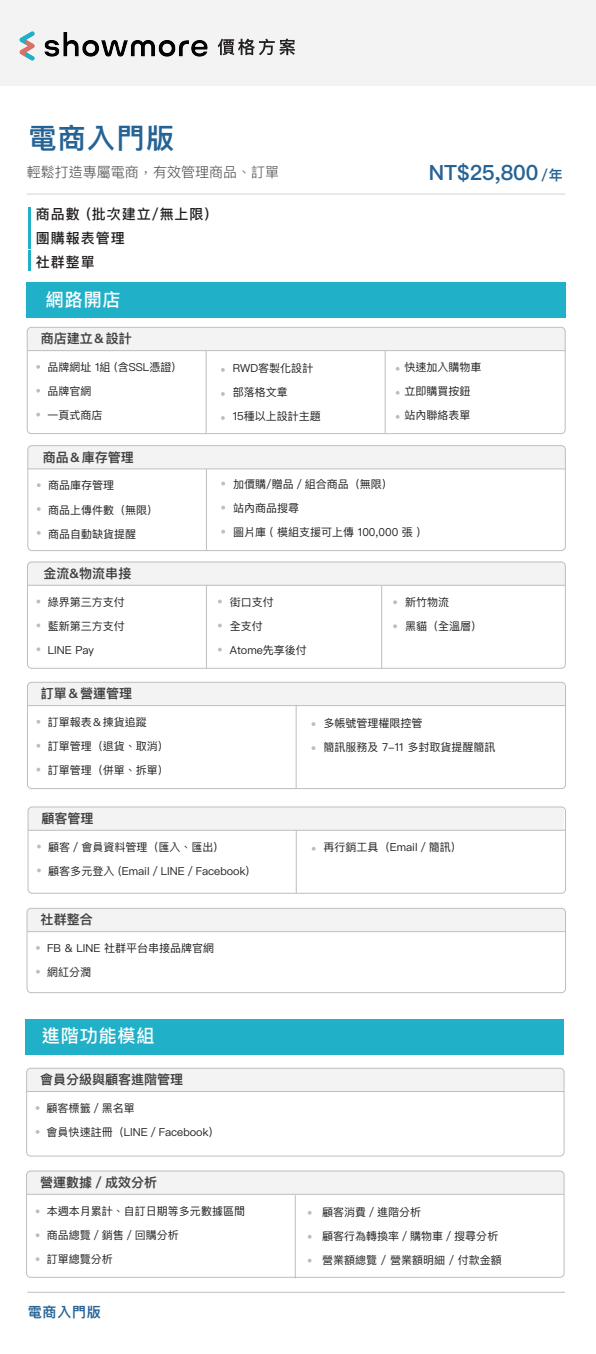
<style>
.page{position:relative;width:596px;height:1354px;background:#fff}
.page>*{position:absolute;margin:0;border:0;box-sizing:border-box;transform-origin:0 0}
.t1{font:600 28px "Ping Fang TC";letter-spacing:.05em;color:#266395}
.t2{font:600 21px "Ping Fang TC";color:#266395}
.t3{font:500 18px "Ping Fang TC";letter-spacing:.05em;color:#fff}
.t4{font:500 14px/24px "Ping Fang TC";letter-spacing:.065em;color:#231f20}
.t5{font:300 14px "Ping Fang TC";color:#4d4e4f}
.t6{font:600 14px "Ping Fang TC";letter-spacing:.05em;color:#266395}
.t7{font:600 13px "Ping Fang TC";color:#404041}
.t8{font:11px/24px "Ping Fang TC";color:#231f20}
.s1{font-size:14px}
</style>
<div class="page">
<hr style="left:28px;top:208px;width:3px;height:20px;background:#20b0c7">
<hr style="left:28px;top:229px;width:3px;height:20px;background:#20b0c7">
<hr style="left:28px;top:250px;width:3px;height:20px;background:#20b0c7">
<div style="left:0;top:0;width:595px;height:85px;background:#f3f3f3"></div>
<img style="left:11px;top:31px;width:204px;height:55px">
<hr style="left:27px;top:194px;width:538px;height:1px;background:#231f20">
<svg style="left:218px;top:39px;width:77px;height:16px"></svg>
<div style="left:26px;top:282px;width:539px;height:36px;background:#20b0c7"></div>
<div style="left:27px;top:327px;width:537px;height:23px;background:#f3f3f3"></div>
<div style="left:27px;top:327px;width:538px;height:107px;border:1px solid #bdbebf;border-radius:4px"></div>
<hr style="left:27px;top:350px;width:538px;height:1px;background:#bdbebf">
<svg style="left:36px;top:365px;width:4px;height:4px"></svg>
<svg style="left:36px;top:389px;width:4px;height:4px"></svg>
<svg style="left:36px;top:413px;width:4px;height:4px"></svg>
<svg style="left:221px;top:368px;width:4px;height:4px"></svg>
<svg style="left:221px;top:392px;width:4px;height:4px"></svg>
<svg style="left:221px;top:416px;width:4px;height:4px"></svg>
<svg style="left:395px;top:367px;width:4px;height:4px"></svg>
<svg style="left:395px;top:391px;width:4px;height:4px"></svg>
<svg style="left:395px;top:415px;width:4px;height:4px"></svg>
<hr style="left:206px;top:351px;width:1px;height:83px;background:#bdbebf">
<hr style="left:384px;top:351px;width:1px;height:83px;background:#bdbebf">
<div style="left:27px;top:562px;width:538px;height:23px;background:#f3f3f3"></div>
<div style="left:27px;top:562px;width:538px;height:107px;border:1px solid #bdbebf;border-radius:4px"></div>
<hr style="left:27px;top:585px;width:538px;height:1px;background:#bdbebf">
<svg style="left:36px;top:600px;width:4px;height:3px"></svg>
<svg style="left:36px;top:623px;width:4px;height:4px"></svg>
<svg style="left:36px;top:647px;width:4px;height:4px"></svg>
<svg style="left:218px;top:600px;width:4px;height:3px"></svg>
<svg style="left:218px;top:624px;width:4px;height:3px"></svg>
<svg style="left:218px;top:648px;width:4px;height:4px"></svg>
<hr style="left:206px;top:585px;width:1px;height:83px;background:#bdbebf">
<div style="left:29px;top:682px;width:536px;height:23px;background:#f3f3f3"></div>
<div style="left:27px;top:682px;width:538px;height:107px;border:1px solid #bdbebf;border-radius:4px"></div>
<hr style="left:27px;top:705px;width:538px;height:1px;background:#bdbebf">
<svg style="left:36px;top:720px;width:4px;height:4px"></svg>
<svg style="left:36px;top:744px;width:4px;height:4px"></svg>
<svg style="left:36px;top:768px;width:4px;height:3px"></svg>
<svg style="left:311px;top:722px;width:4px;height:4px"></svg>
<svg style="left:311px;top:746px;width:4px;height:4px"></svg>
<hr style="left:296px;top:705px;width:1px;height:83px;background:#bdbebf">
<div style="left:28px;top:446px;width:537px;height:23px;background:#f3f3f3"></div>
<div style="left:28px;top:445px;width:537px;height:106px;border:1px solid #bdbebf;border-radius:4px"></div>
<hr style="left:28px;top:469px;width:537px;height:1px;background:#bdbebf">
<svg style="left:37px;top:483px;width:4px;height:4px"></svg>
<svg style="left:37px;top:507px;width:4px;height:4px"></svg>
<svg style="left:37px;top:531px;width:4px;height:4px"></svg>
<svg style="left:221px;top:482px;width:4px;height:3px"></svg>
<svg style="left:221px;top:506px;width:4px;height:4px"></svg>
<svg style="left:221px;top:530px;width:4px;height:4px"></svg>
<hr style="left:206px;top:469px;width:1px;height:82px;background:#bdbebf">
<hr style="left:27px;top:1292px;width:537px;height:1px;background:#bdbebf">
<div style="left:27px;top:908px;width:538px;height:23px;background:#f3f3f3"></div>
<div style="left:27px;top:908px;width:538px;height:85px;border:1px solid #bdbebf;border-radius:4px"></div>
<hr style="left:27px;top:931px;width:538px;height:1px;background:#bdbebf">
<svg style="left:36px;top:946px;width:4px;height:4px"></svg>
<svg style="left:36px;top:970px;width:4px;height:4px"></svg>
<div style="left:25px;top:1019px;width:538px;height:35px;background:#20b0c7"></div>
<div style="left:28px;top:1068px;width:535px;height:23px;background:#f3f3f3"></div>
<div style="left:26px;top:1068px;width:538px;height:88px;border:1px solid #bdbebf;border-radius:4px"></div>
<hr style="left:27px;top:1091px;width:537px;height:1px;background:#bdbebf">
<svg style="left:36px;top:1106px;width:3px;height:4px"></svg>
<svg style="left:36px;top:1130px;width:3px;height:4px"></svg>
<div style="left:27px;top:1171px;width:536px;height:23px;background:#f3f3f3"></div>
<div style="left:26px;top:1171px;width:538px;height:107px;border:1px solid #bdbebf;border-radius:4px"></div>
<hr style="left:27px;top:1194px;width:537px;height:1px;background:#bdbebf">
<svg style="left:36px;top:1209px;width:3px;height:4px"></svg>
<svg style="left:36px;top:1233px;width:3px;height:4px"></svg>
<svg style="left:36px;top:1257px;width:3px;height:4px"></svg>
<hr style="left:295px;top:1195px;width:1px;height:83px;background:#bdbebf">
<svg style="left:307px;top:1211px;width:4px;height:4px"></svg>
<svg style="left:307px;top:1235px;width:4px;height:4px"></svg>
<div style="left:28px;top:807px;width:535px;height:23px;background:#f3f3f3"></div>
<div style="left:28px;top:807px;width:537px;height:86px;border:1px solid #bdbebf;border-radius:4px"></div>
<hr style="left:28px;top:830px;width:537px;height:1px;background:#bdbebf">
<svg style="left:37px;top:845px;width:4px;height:3px"></svg>
<svg style="left:37px;top:868px;width:4px;height:4px"></svg>
<svg style="left:311px;top:847px;width:4px;height:4px"></svg>
<hr style="left:296px;top:830px;width:1px;height:63px;background:#bdbebf">
<svg style="left:393px;top:600px;width:4px;height:4px"></svg>
<svg style="left:393px;top:624px;width:4px;height:4px"></svg>
<hr style="left:381px;top:586px;width:1px;height:83px;background:#bdbebf">
<h1 class="t1" style="left:28px;top:121px;width:147px">電商入門版</h1>
<p class="t5" style="left:27px;top:163px;width:254px">輕鬆打造專屬電商，有效管理商品、訂單</p>
<p class="t4" style="left:36px;top:202px;width:174px">商品數 (批次建立/無上限)團購報表管理<br>社群整單</p>
<h3 class="t3" style="left:46px;top:288px;width:76px">網路開店</h3>
<p class="t7" style="left:41px;top:331px;width:92px">商店建立＆設計</p>
<h2 class="t2" style="left:428px;top:160px;width:136px">NT$25,800 <span class="s1">/年</span></h2>
<p class="t8" style="left:47px;top:355px;width:129px">品牌網址 1組 (含SSL憑證)品牌官網<br>一頁式商店</p>
<p class="t7" style="left:43px;top:449px;width:93px">商品＆庫存管理</p>
<p class="t8" style="left:48px;top:473px;width:111px">商品庫存管理<br>商品上傳件數（無限）商品自動缺貨提醒</p>
<p class="t7" style="left:43px;top:566px;width:89px">金流&amp;物流串接</p>
<p class="t8" style="left:48px;top:590px;width:78px;text-align:justify">綠界第三方支付藍新第三方支付LINE Pay</p>
<p class="t7" style="left:41px;top:686px;width:92px">訂單＆營運管理</p>
<p class="t8" style="left:48px;top:710px;width:122px">訂單報表＆揀貨追蹤<br>訂單管理（退貨、取消）訂單管理（併單、拆單）</p>
<p class="t7" style="left:41px;top:810px;width:53px">顧客管理</p>
<p class="t8" style="left:233px;top:356px;width:90px">RWD客製化設計部落格文章<br>15種以上設計主題</p>
<p class="t8" style="left:404px;top:355px;width:78px">快速加入購物車立即購買按鈕站內聯絡表單</p>
<p class="t8" style="left:233px;top:472px;width:188px">加價購/贈品／組合商品（無限）<br>站內商品搜尋<br>圖片庫 ( 模組支援可上傳 100,000 張 )</p>
<p class="t8" style="left:230px;top:589px;width:79px">街口支付<br>全支付<br>Atome先享後付</p>
<p class="t8" style="left:405px;top:590px;width:78px">新竹物流<br>黑貓（全溫層）</p>
<p class="t8" style="left:323px;top:710px;width:173px">多帳號管理權限控管<br>簡訊服務及 7-11 多封取貨提醒簡訊</p>
<p class="t8" style="left:48px;top:835px;width:202px">顧客／會員資料管理（匯入、匯出)<br>顧客多元登入 (Email／LINE／Facebook)</p>
<p class="t7" style="left:41px;top:912px;width:53px">社群整合</p>
<p class="t8" style="left:47px;top:936px;width:168px">FB &amp; LINE 社群平台串接品牌官網網紅分潤</p>
<h3 class="t3" style="left:42px;top:1017px;width:114px">其他支援方案</h3>
<h3 class="t3" style="left:42px;top:1025px;width:114px">進階功能模組</h3>
<p class="t7" style="left:40px;top:1072px;width:144px">會員分級與顧客進階管理</p>
<p class="t8" style="left:47px;top:1096px;width:174px">顧客標籤／黑名單<br>會員快速註冊（LINE／Facebook）</p>
<p class="t7" style="left:40px;top:1174px;width:118px">營運數據／成效分析</p>
<p class="t8" style="left:47px;top:1199px;width:200px">本週本月累計、自訂日期等多元數據區間商品總覽／銷售／回購分析<br>訂單總覽分析</p>
<p class="t6" style="left:28px;top:1303px;width:74px">電商入門版</p>
<p class="t8" style="left:323px;top:835px;width:139px">再行銷工具（Email／簡訊）</p>
<p class="t8" style="left:322px;top:1199px;width:181px">顧客消費／進階分析<br>顧客行為轉換率／購物車／搜尋分析營業額總覽 / 營業額明細 / 付款金額</p>
</div>
